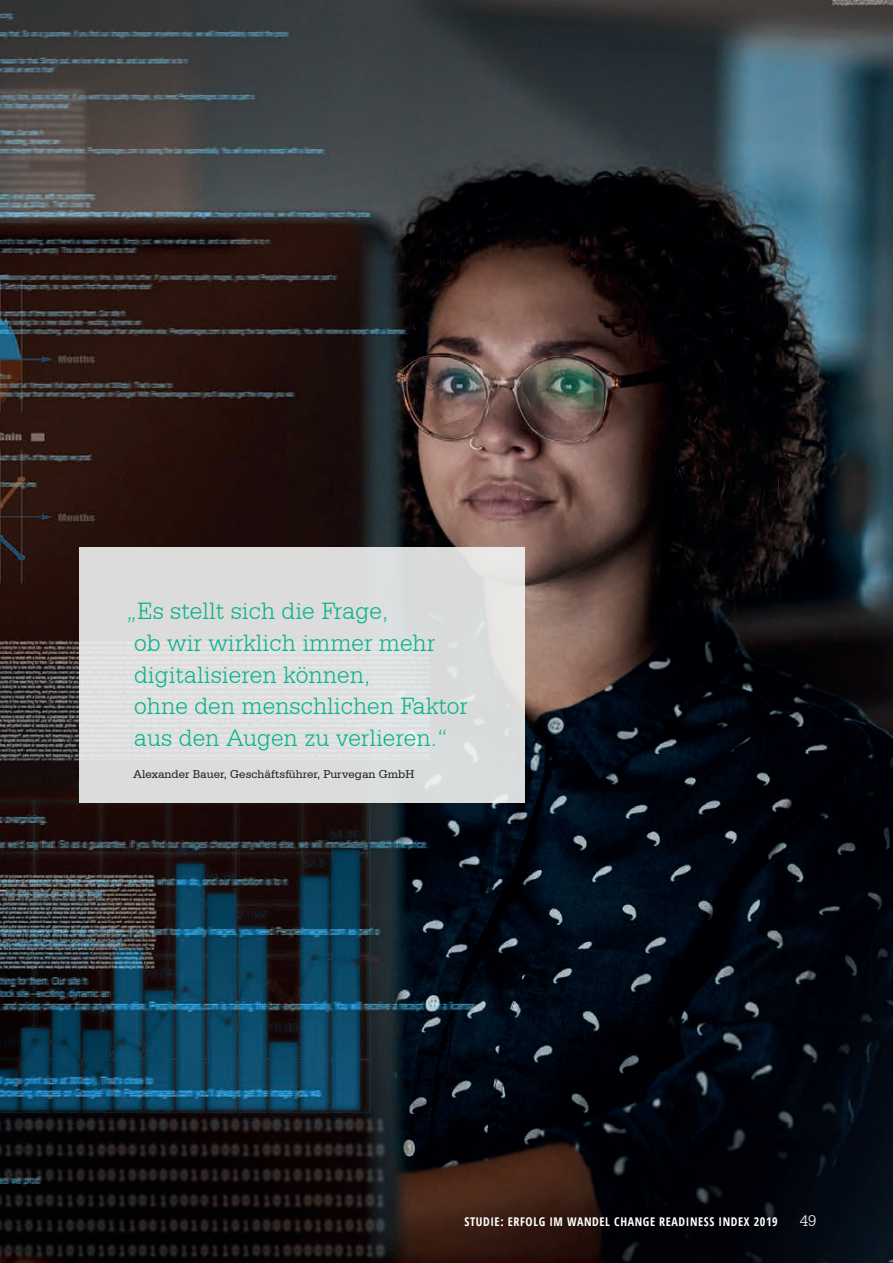
<style>
.page{position:relative;width:893px;height:1263px;background:#fff}
.page>*{position:absolute;margin:0;border:0;box-sizing:border-box;transform-origin:0 0}
.t1{font:300 25.5px "Serifa BT";color:#0bb28d}
.t2{font:300 16.5px "Serifa BT";color:#fff}
.t3{font:700 condensed 12px "Open Sans";letter-spacing:.05em;color:#fff}
.t4{font:12px "Serifa BT";color:#231f20}
</style>
<div class="page">
<img style="left:0;top:0;width:893px;height:1263px">
<div style="left:79px;top:547px;width:446px;height:256px;background:#dcdddc"></div>
<p class="t1" style="left:126px;top:596px;width:263px">„Es stellt sich die Frage,</p>
<p class="t1" style="left:134px;top:627px;width:303px">ob wir wirklich immer mehr</p>
<p class="t1" style="left:134px;top:659px;width:238px">digitalisieren können,</p>
<p class="t1" style="left:134px;top:691px;width:335px">ohne den menschlichen Faktor</p>
<p class="t1" style="left:134px;top:723px;width:315px">aus den Augen zu verlieren.“</p>
<p class="t4" style="left:133px;top:767px;width:283px">Alexander Bauer, Geschäftsführer, Purvegan GmbH</p>
<p class="t3" style="left:464px;top:1213px;width:315px">STUDIE: ERFOLG IM WANDEL CHANGE READINESS INDEX 2019</p>
<p class="t2" style="left:800px;top:1211px;width:18px">49</p>
</div>
